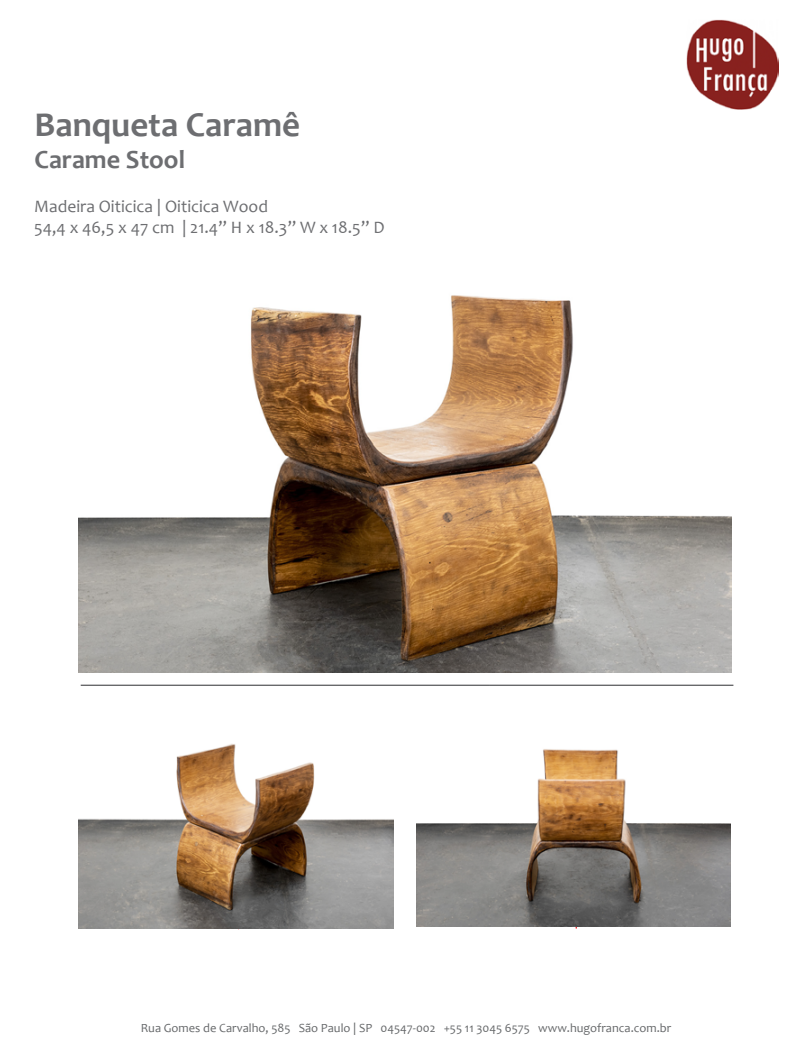
<style>
.page{position:relative;width:812px;height:1053px;background:#fff}
.page>*{position:absolute;margin:0;border:0;box-sizing:border-box;transform-origin:0 0}
.t1{font:700 35px "Candara";color:#6d6e71}
.t2{font:700 26.25px "Candara";color:#6d6e71}
.t3{font:17.5px/21px "Candara";color:#6d6e71}
.t4{font:12.5px "Candara";color:#67696b}
</style>
<div class="page">
<img style="left:686px;top:19px;width:92px;height:90px">
<svg style="left:80px;top:684px;width:654px;height:2px"></svg>
<hr style="left:238px;top:831px;width:1px;height:98px;background:#ed1f24">
<hr style="left:575px;top:832px;width:1px;height:96px;background:#ed1f24">
<img style="left:78px;top:295px;width:653px;height:377px">
<img style="left:78px;top:744px;width:315px;height:184px">
<img style="left:416px;top:749px;width:314px;height:177px">
<h1 class="t1" style="left:35px;top:103px;width:267px">Banqueta Caramê</h1>
<h2 class="t2" style="left:35px;top:143px;width:152px">Carame Stool</h2>
<h3 class="t3" style="left:34px;top:196px;width:352px">Madeira Oiticica | Oiticica Wood<br>54,4 x 46,5 x 47 cm | 21.4” H x 18.3” W x 18.5” D</h3>
<p class="t4" style="left:141px;top:1020px;width:532px">Rua Gomes de Carvalho, 585 São Paulo | SP 04547-002 +55 11 3045 6575 www.hugofranca.com.br</p>
</div>
